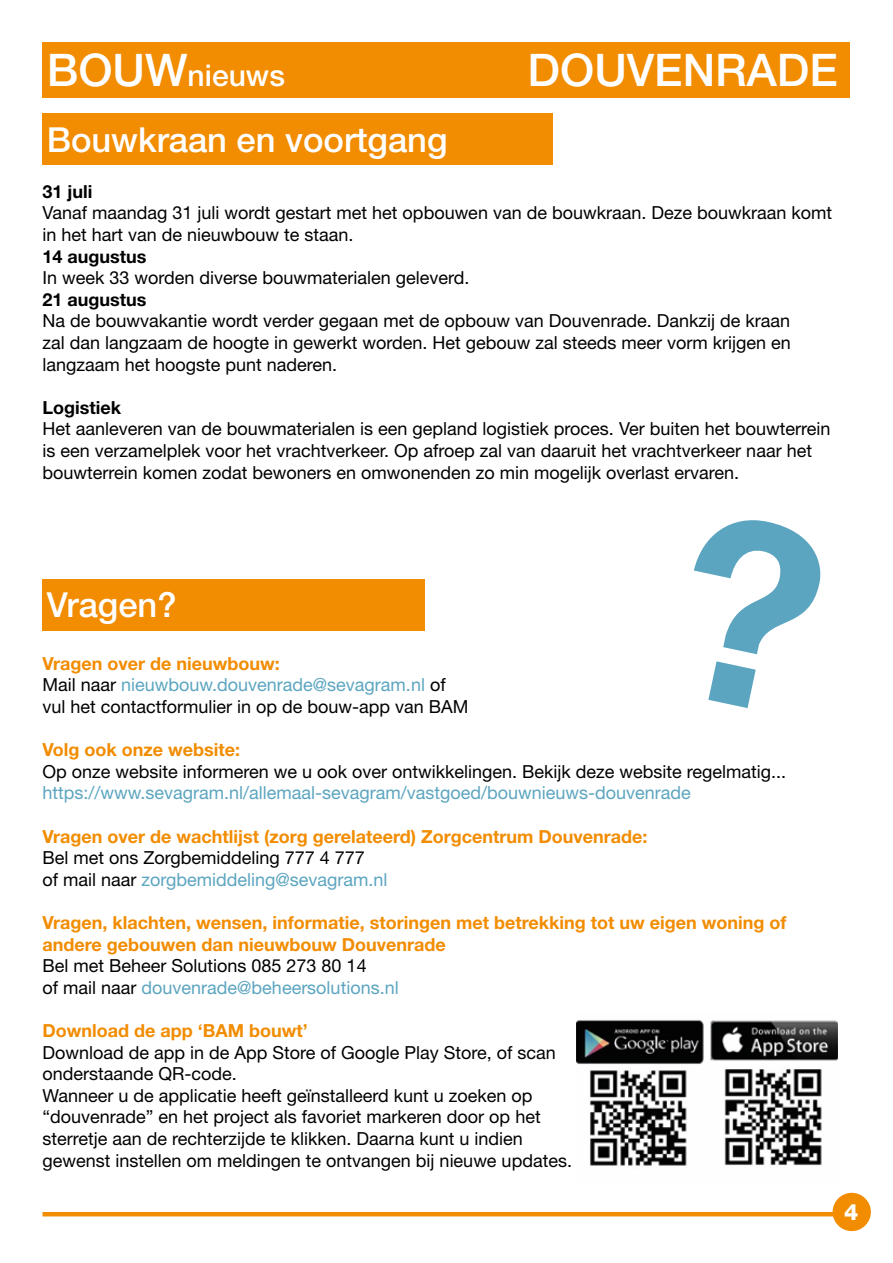
<style>
.page{position:relative;width:893px;height:1263px;background:#fff}
.page>*{position:absolute;margin:0;border:0;box-sizing:border-box;transform-origin:0 0}
.t1{font:500 45px "Helvetica Neue LT Std";color:#fff}
.t2{font:500 34.5px "Helvetica Neue LT Std";color:#fff}
.t3{font:500 30px "Helvetica Neue LT Std";color:#fff}
.t4{font:800 22.5px "Helvetica Neue LT Std";color:#fff}
.t5{font:18px/21.6px "Helvetica Neue LT Std";color:#000}
.t6{font:700 18px/21.6px "Helvetica Neue LT Std";color:#f28c00}
.t7{font:18px "Helvetica Neue LT Std";color:#5ca5c0}
.t8{font:700 18px "Helvetica Neue LT Std";color:#000}
.s1{font-size:45px}
.s2{font-weight:700;color:#f28c00}
.s3{color:#5ca5c0}
</style>
<div class="page">
<div style="left:43px;top:43px;width:807px;height:55px;background:#f28c00"></div>
<hr style="left:43px;top:1212px;width:807px;height:4px;background:#f28c00">
<div style="left:833px;top:1193px;width:38px;height:38px;background:#f28c00;border-radius:50%"></div>
<div style="left:43px;top:579px;width:382px;height:51px;background:#f28c00"></div>
<img style="left:576px;top:1020px;width:262px;height:146px">
<div style="left:43px;top:114px;width:510px;height:51px;background:#f28c00"></div>
<h3 class="t3" style="left:47px;top:58px;width:240px"><span class="s1">BOUW</span>nieuws</h3>
<h1 class="t1" style="left:528px;top:43px;width:312px">DOUVENRADE</h1>
<h2 class="t2" style="left:47px;top:119px;width:402px">Bouwkraan en voortgang</h2>
<p class="t8" style="left:43px;top:180px;width:51px">31 juli</p>
<p class="t5" style="left:43px;top:202px;width:791px">Vanaf maandag 31 juli wordt gestart met het opbouwen van de bouwkraan. Deze bouwkraan komt in het hart van de nieuwbouw te staan.</p>
<p class="t8" style="left:43px;top:245px;width:106px">14 augustus</p>
<p class="t5" style="left:43px;top:267px;width:429px">In week 33 worden diverse bouwmaterialen geleverd.</p>
<p class="t8" style="left:43px;top:288px;width:106px">21 augustus</p>
<p class="t5" style="left:43px;top:310px;width:750px;text-align:justify">Na de bouwvakantie wordt verder gegaan met de opbouw van Douvenrade. Dankzij de kraan zal dan langzaam de hoogte in gewerkt worden. Het gebouw zal steeds meer vorm krijgen en langzaam het hoogste punt naderen.</p>
<p class="t8" style="left:43px;top:396px;width:80px">Logistiek</p>
<p class="t5" style="left:43px;top:418px;width:789px">Het aanleveren van de bouwmaterialen is een gepland logistiek proces. Ver buiten het bouwterrein is een verzamelplek voor het vrachtverkeer. Op afroep zal van daaruit het vrachtverkeer naar het bouwterrein komen zodat bewoners en omwonenden zo min mogelijk overlast ervaren.</p>
<h2 class="t2" style="left:47px;top:584px;width:131px">Vragen?</h2>
<p class="t5" style="left:43px;top:652px;width:428px"><span class="s2">Vragen over de nieuwbouw:<br></span>Mail naar <span class="s3">nieuwbouw.douvenrade@sevagram.nl</span> of vul het contactformulier in op de bouw-app van BAM</p>
<p class="t6" style="left:43px;top:738px;width:199px">Volg ook onze website:</p>
<p class="t5" style="left:43px;top:760px;width:745px">Op onze website informeren we u ook over ontwikkelingen. Bekijk deze website regelmatig...</p>
<p class="t7" style="left:43px;top:782px;width:650px">https://www.sevagram.nl/allemaal-sevagram/vastgoed/bouwnieuws-douvenrade</p>
<p class="t6" style="left:43px;top:825px;width:607px">Vragen over de wachtlijst (zorg gerelateerd) Zorgcentrum Douvenrade:</p>
<p class="t5" style="left:43px;top:847px;width:346px">Bel met ons Zorgbemiddeling 777 4 777<br>of mail naar <span class="s3">zorgbemiddeling@sevagram.nl</span></p>
<p class="t6" style="left:43px;top:911px;width:745px">Vragen, klachten, wensen, informatie, storingen met betrekking tot uw eigen woning of andere gebouwen dan nieuwbouw Douvenrade</p>
<p class="t5" style="left:43px;top:955px;width:358px">Bel met Beheer Solutions 085 273 80 14<br>of mail naar <span class="s3">douvenrade@beheersolutions.nl</span></p>
<p class="t6" style="left:43px;top:1019px;width:267px">Download de app ‘BAM bouwt’</p>
<p class="t5" style="left:43px;top:1041px;width:531px">Download de app in de App Store of Google Play Store, of scan onderstaande QR-code.<br>Wanneer u de applicatie heeft geïnstalleerd kunt u zoeken op “douvenrade” en het project als favoriet markeren door op het sterretje aan de rechterzijde te klikken. Daarna kunt u indien gewenst instellen om meldingen te ontvangen bij nieuwe updates.</p>
<p class="t4" style="left:844px;top:1198px;width:16px">4</p>
</div>
